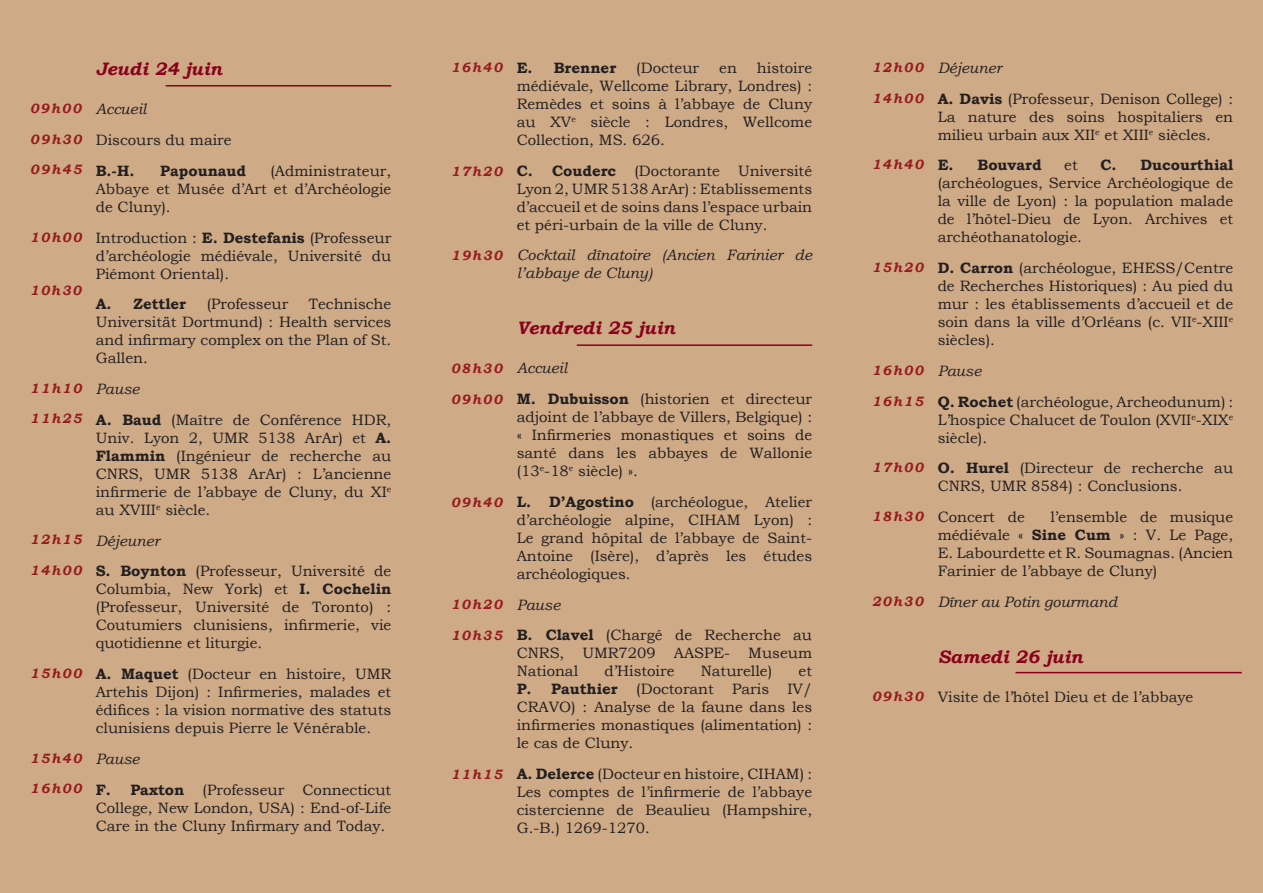
<style>
.page{position:relative;width:1263px;height:893px;background:#ceaa86}
.page>*{position:absolute;margin:0;border:0;box-sizing:border-box;transform-origin:0 0}
.Texte_Depliant{font:italic 700 18px "Bookman Old Style";color:#8a011c}
.Texte_Depliant_Progr{font:15px/18px "Bookman Old Style";color:#231f20;text-align:justify}
.Texte_Depliant_Progr-2{font:italic 15px/18px "Bookman Old Style";color:#231f20}
.Texte_Depliant_Progr-3{font:700 15px "Bookman Old Style";color:#231f20}
.Heures{font:italic 700 13.5px "Bookman Old Style";letter-spacing:.1em;color:#981a1e}
.s1{font-weight:700}
</style>
<div class="page">
<hr style="left:166px;top:85px;width:225px;height:2px;background:#8a011c">
<hr style="left:1015px;top:672px;width:227px;height:1px;background:#8a011c">
<hr style="left:577px;top:344px;width:235px;height:2px;background:#8a011c">
<p class="Heures" style="left:30px;top:99px;width:53px">09h00</p>
<p class="Heures" style="left:30px;top:129px;width:53px">09h30</p>
<p class="Heures" style="left:30px;top:160px;width:53px">09h45</p>
<p class="Heures" style="left:30px;top:227px;width:53px">10h00</p>
<p class="Heures" style="left:30px;top:280px;width:53px">10h30</p>
<p class="Heures" style="left:30px;top:378px;width:53px">11h10</p>
<p class="Heures" style="left:30px;top:409px;width:53px">11h25</p>
<p class="Heures" style="left:30px;top:529px;width:53px">12h15</p>
<p class="Heures" style="left:30px;top:560px;width:53px">14h00</p>
<p class="Heures" style="left:30px;top:663px;width:53px">15h00</p>
<p class="Heures" style="left:30px;top:748px;width:53px">15h40</p>
<p class="Heures" style="left:30px;top:779px;width:53px">16h00</p>
<p class="Texte_Depliant" style="left:96px;top:56px;width:128px">Jeudi 24 juin</p>
<p class="Texte_Depliant_Progr-2" style="left:96px;top:100px;width:52px">Accueil</p>
<p class="Texte_Depliant_Progr" style="left:96px;top:131px;width:137px">Discours du maire</p>
<p class="Texte_Depliant_Progr-3" style="left:96px;top:160px;width:40px">B.-H.</p>
<p class="Texte_Depliant_Progr-3" style="left:160px;top:160px;width:87px">Papounaud</p>
<p class="Texte_Depliant_Progr" style="left:96px;top:162px;width:297px;text-indent:175px">(Administrateur, Abbaye et Musée d’Art et d’Archéologie de Cluny).</p>
<p class="Texte_Depliant_Progr" style="left:96px;top:229px;width:297px">Introduction : <span class="s1">E. Destefanis</span> (Professeur d’archéologie médiévale, Université du Piémont Oriental).</p>
<p class="Texte_Depliant_Progr-3" style="left:96px;top:293px;width:92px">A. Zettler</p>
<p class="Texte_Depliant_Progr" style="left:207px;top:295px;width:83px">(Professeur</p>
<p class="Texte_Depliant_Progr" style="left:96px;top:295px;width:297px;text-indent:213px">Technische Universität Dortmund) : Health services and infirmary complex on the Plan of St.<br>Gallen.</p>
<p class="Texte_Depliant_Progr-2" style="left:96px;top:380px;width:45px">Pause</p>
<p class="Texte_Depliant_Progr" style="left:96px;top:411px;width:297px"><span class="s1">A. Baud</span> (Maître de Conférence HDR, Univ. Lyon 2, UMR 5138 ArAr) et <span class="s1">A.<br>Flammin</span> (Ingénieur de recherche au CNRS, UMR 5138 ArAr) : L’ancienne infirmerie de l’abbaye de Cluny, du XI<sup>e </sup>au XVIII<sup>e</sup> siècle.</p>
<p class="Texte_Depliant_Progr-2" style="left:96px;top:531px;width:66px">Déjeuner</p>
<p class="Texte_Depliant_Progr" style="left:96px;top:562px;width:297px"><span class="s1">S. Boynton</span> (Professeur, Université de Columbia, New York) et <span class="s1">I. Cochelin </span>(Professeur, Université de Toronto) :<br>Coutumiers clunisiens, infirmerie, vie quotidienne et liturgie.</p>
<p class="Texte_Depliant_Progr" style="left:96px;top:665px;width:297px"><span class="s1">A. Maquet</span> (Docteur en histoire, UMR Artehis Dijon) : Infirmeries, malades et édifices : la vision normative des statuts clunisiens depuis Pierre le Vénérable.</p>
<p class="Texte_Depliant_Progr-2" style="left:96px;top:750px;width:45px">Pause</p>
<p class="Texte_Depliant_Progr" style="left:96px;top:781px;width:297px"><span class="s1">F. Paxton</span> (Professeur Connecticut College, New London, USA) : End-of-Life Care in the Cluny Infirmary and Today.</p>
<p class="Heures" style="left:451px;top:57px;width:53px">16h40</p>
<p class="Heures" style="left:451px;top:161px;width:53px">17h20</p>
<p class="Heures" style="left:451px;top:246px;width:53px">19h30</p>
<p class="Heures" style="left:451px;top:358px;width:53px">08h30</p>
<p class="Heures" style="left:451px;top:389px;width:53px">09h00</p>
<p class="Heures" style="left:451px;top:492px;width:53px">09h40</p>
<p class="Heures" style="left:451px;top:595px;width:53px">10h20</p>
<p class="Heures" style="left:451px;top:625px;width:53px">10h35</p>
<p class="Heures" style="left:451px;top:764px;width:53px">11h15</p>
<p class="Texte_Depliant_Progr" style="left:517px;top:59px;width:297px;text-indent:240px">histoire médiévale, Wellcome Library, Londres) :<br>Remèdes et soins à l’abbaye de Cluny au XV<sup>e</sup> siècle : Londres, Wellcome Collection, MS. 626.</p>
<p class="Texte_Depliant_Progr" style="left:517px;top:162px;width:297px"><span class="s1">C. Couderc</span> (Doctorante Université Lyon 2, UMR 5138 ArAr) : Etablissements d’accueil et de soins dans l’espace urbain et péri-urbain de la ville de Cluny.</p>
<p class="Texte_Depliant_Progr-2" style="left:517px;top:246px;width:297px">Cocktail dînatoire (Ancien Farinier de l’abbaye de Cluny)</p>
<p class="Texte_Depliant" style="left:517px;top:315px;width:160px">Vendredi 25 juin</p>
<p class="Texte_Depliant_Progr-2" style="left:517px;top:359px;width:52px">Accueil</p>
<p class="Texte_Depliant_Progr" style="left:517px;top:390px;width:297px"><span class="s1">M. Dubuisson</span> (historien et directeur adjoint de l’abbaye de Villers, Belgique) : « Infirmeries monastiques et soins de santé dans les abbayes de Wallonie (13<sup>e</sup>-18<sup>e</sup> siècle) ».</p>
<p class="Texte_Depliant_Progr" style="left:517px;top:493px;width:297px"><span class="s1">L. D’Agostino</span> (archéologue, Atelier d’archéologie alpine, CIHAM Lyon) :<br>Le grand hôpital de l’abbaye de Saint-Antoine (Isère), d’après les études archéologiques.</p>
<p class="Texte_Depliant_Progr-2" style="left:517px;top:595px;width:45px">Pause</p>
<p class="Texte_Depliant_Progr" style="left:517px;top:626px;width:297px"><span class="s1">B. Clavel</span> (Chargé de Recherche au CNRS, UMR7209 AASPE- Museum National</p>
<p class="Texte_Depliant_Progr-3" style="left:517px;top:57px;width:101px">E. Brenner</p>
<p class="Texte_Depliant_Progr" style="left:636px;top:59px;width:64px">(Docteur</p>
<p class="Texte_Depliant_Progr" style="left:719px;top:59px;width:19px">en</p>
<p class="Texte_Depliant_Progr" style="left:604px;top:662px;width:71px">d’Histoire</p>
<p class="Texte_Depliant_Progr" style="left:701px;top:662px;width:73px">Naturelle)</p>
<p class="Texte_Depliant_Progr" style="left:517px;top:662px;width:297px;text-indent:282px">et <span class="s1">P. Pauthier</span> (Doctorant Paris IV/ CRAVO) : Analyse de la faune dans les infirmeries monastiques (alimentation) : le cas de Cluny.</p>
<p class="Texte_Depliant_Progr" style="left:517px;top:765px;width:297px"><span class="s1">A. Delerce</span> (Docteur en histoire, CIHAM) :<br>Les comptes de l’infirmerie de l’abbaye cistercienne de Beaulieu (Hampshire, G.-B.) 1269-1270.</p>
<p class="Heures" style="left:872px;top:58px;width:53px">12h00</p>
<p class="Heures" style="left:872px;top:88px;width:53px">14h00</p>
<p class="Heures" style="left:872px;top:155px;width:53px">14h40</p>
<p class="Heures" style="left:872px;top:257px;width:53px">15h20</p>
<p class="Heures" style="left:872px;top:360px;width:53px">16h00</p>
<p class="Heures" style="left:872px;top:392px;width:53px">16h15</p>
<p class="Heures" style="left:872px;top:458px;width:53px">17h00</p>
<p class="Heures" style="left:872px;top:507px;width:53px">18h30</p>
<p class="Heures" style="left:872px;top:592px;width:53px">20h30</p>
<p class="Heures" style="left:872px;top:687px;width:53px">09h30</p>
<p class="Texte_Depliant_Progr-2" style="left:938px;top:59px;width:66px">Déjeuner</p>
<p class="Texte_Depliant_Progr" style="left:938px;top:90px;width:297px"><span class="s1">A. Davis</span> (Professeur, Denison College) :<br>La nature des soins hospitaliers en milieu urbain aux XII<sup>e</sup> et XIII<sup>e</sup> siècles.</p>
<p class="Texte_Depliant_Progr-3" style="left:938px;top:154px;width:106px">E. Bouvard</p>
<p class="Texte_Depliant_Progr" style="left:1064px;top:156px;width:15px">et</p>
<p class="Texte_Depliant_Progr" style="left:938px;top:156px;width:297px;text-indent:163px"><span class="s1">C. Ducourthial </span>(archéologues, Service Archéologique de la ville de Lyon) : la population malade de l’hôtel-Dieu de Lyon. Archives et archéothanatologie.</p>
<p class="Texte_Depliant_Progr" style="left:938px;top:259px;width:297px"><span class="s1">D. Carron</span> (archéologue, EHESS/Centre de Recherches Historiques) : Au pied du mur : les établissements d’accueil et de soin dans la ville d’Orléans (c. VII<sup>e</sup>-XIII<sup>e </sup>siècles).</p>
<p class="Texte_Depliant_Progr-2" style="left:938px;top:362px;width:45px">Pause</p>
<p class="Texte_Depliant_Progr" style="left:938px;top:393px;width:297px"><span class="s1">Q. Rochet</span> (archéologue, Archeodunum) :<br>L’hospice Chalucet de Toulon (XVII<sup>e</sup>-XIX<sup>e </sup>siècle).</p>
<p class="Texte_Depliant_Progr" style="left:938px;top:459px;width:297px"><span class="s1">O. Hurel</span> (Directeur de recherche au<br>CNRS, UMR 8584) : Conclusions.</p>
<p class="Texte_Depliant_Progr" style="left:938px;top:508px;width:89px">Concert de</p>
<p class="Texte_Depliant_Progr" style="left:938px;top:508px;width:297px;text-indent:113px">l’ensemble de musique médiévale « <span class="s1">Sine Cum</span> » : V. Le Page, E. Labourdette et R. Soumagnas. (Ancien Farinier de l’abbaye de Cluny)</p>
<p class="Texte_Depliant_Progr-2" style="left:938px;top:593px;width:181px">Dîner au Potin gourmand</p>
<p class="Texte_Depliant" style="left:938px;top:643px;width:147px">Samedi 26 juin</p>
<p class="Texte_Depliant_Progr" style="left:938px;top:688px;width:257px">Visite de l’hôtel Dieu et de l’abbaye</p>
</div>
